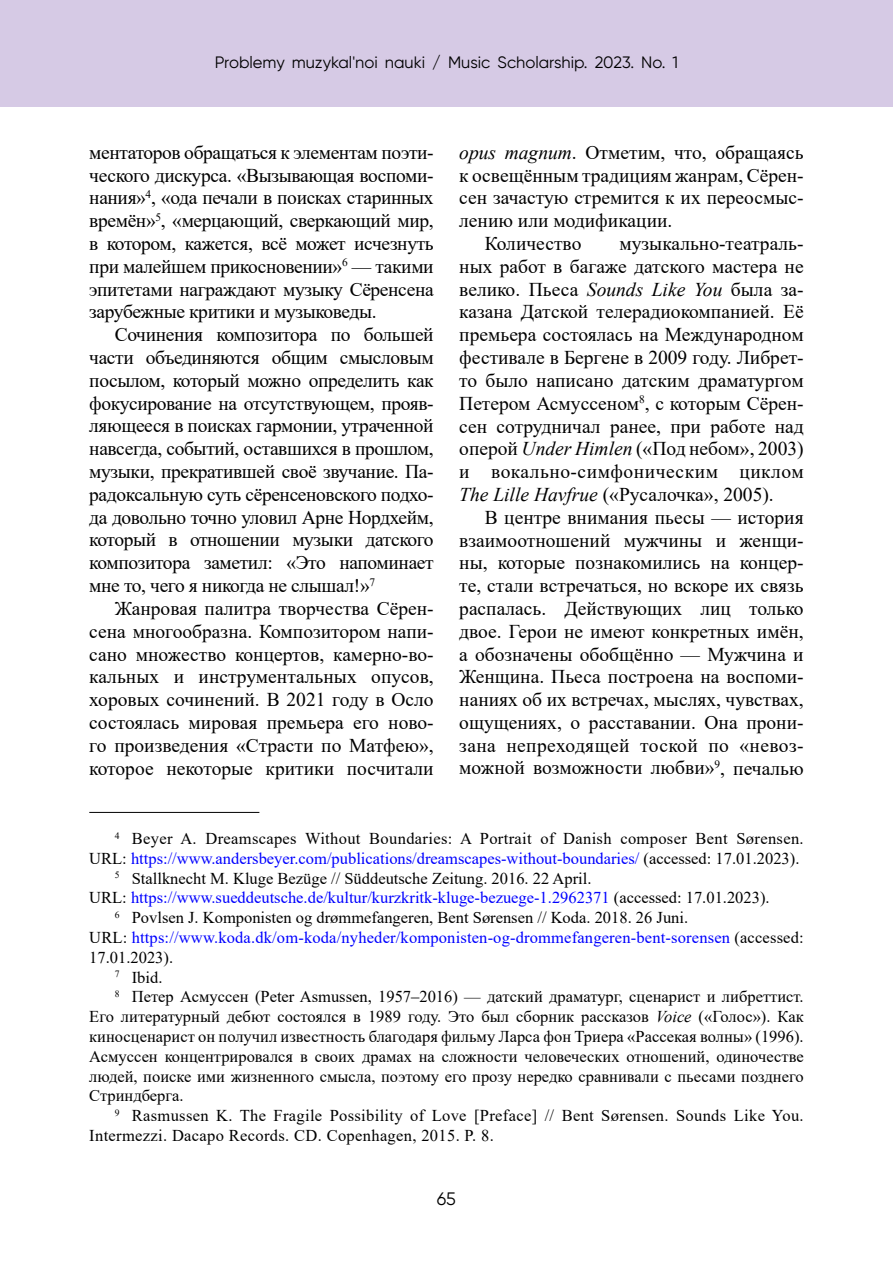
<style>
.page{position:relative;width:893px;height:1263px;background:#fff}
.page>*{position:absolute;margin:0;border:0;box-sizing:border-box;transform-origin:0 0}
.t1{font:19.5px/22.8px "Times New Roman";color:#000;text-align:justify}
.t2{font:18px "Gilroy";color:#000}
.t3{font:16.5px "Times New Roman";color:#000}
.t4{font:16.5px "Times New Roman";color:#00f}
.t5{font:16.5px "Times New Roman";letter-spacing:.02em;color:#000}
.t6{font:16.5px "Gilroy";color:#000}
.s1{font-style:italic}
.s2{color:#000}
</style>
<div class="page">
<div style="left:0;top:0;width:893px;height:107px;background:#d6cae5"></div>
<hr style="left:89px;top:812px;width:170px;height:1px;background:#000">
<p class="t6" style="left:215px;top:53px;width:465px">Problemy muzykal'noi nauki / Music Scholarship. 2023. No. 1</p>
<p class="t1" style="left:89px;top:140px;width:346px">ментаторов обращаться к элементам поэти&shy;ческого дискурса. «Вызывающая воспоми&shy;нания»<sup>4</sup>, «ода печали в поисках старинных времён»<sup>5</sup>, «мерцающий, сверкающий мир, в котором, кажется, всё может исчезнуть при малейшем прикосновении»<sup>6</sup> — такими эпитетами награждают музыку Сёренсена зарубежные критики и музыковеды.</p>
<p class="t1" style="left:89px;top:323px;width:346px;text-indent:26px">Сочинения композитора по большей части объединяются общим смысловым посылом, который можно определить как фокусирование на отсутствующем, прояв&shy;ляющееся в поисках гармонии, утраченной навсегда, событий, оставшихся в прошлом, музыки, прекратившей своё звучание. Па&shy;радоксальную суть сёренcеновского подхо&shy;да довольно точно уловил Арне Нордхейм, который в отношении музыки датского композитора заметил: «Это напоминает мне то, чего я никогда не слышал!»<sup>7</sup></p>
<p class="t1" style="left:89px;top:596px;width:346px;text-indent:26px">Жанровая палитра творчества Сёрен&shy;сена многообразна. Композитором напи&shy;сано множество концертов, камерно-во&shy;кальных и инструментальных опусов, хоровых сочинений. В 2021 году в Осло состоялась мировая премьера его ново&shy;го произведения «Страсти по Матфею», которое некоторые критики посчитали</p>
<p class="t1" style="left:459px;top:140px;width:346px"><span class="s1">opus magnum</span>. Отметим, что, обращаясь</p>
<p class="t1" style="left:459px;top:163px;width:346px">к освещённым традициям жанрам, Сёрен-</p>
<p class="t1" style="left:459px;top:186px;width:346px">сен зачастую стремится к их переосмыс-</p>
<p class="t1" style="left:459px;top:209px;width:215px">лению или модификации.</p>
<p class="t1" style="left:485px;top:231px;width:98px">Количество</p>
<p class="t1" style="left:459px;top:231px;width:346px;text-indent:160px">музыкально-театраль&shy;ных работ в багаже датского мастера не велико. Пьеса <span class="s1">Sounds Like You</span> была за&shy;казана Датской телерадиокомпанией. Её премьера состоялась на Международном фестивале в Бергене в 2009 году. Либрет&shy;то было написано датским драматургом Петером Асмуссеном<sup>8</sup>, с которым Сёрен&shy;сен сотрудничал ранее, при работе над оперой <span class="s1">Under Himlen</span> («Под небом», 2003) и вокально-симфоническим циклом <span class="s1">The Lille Havfrue</span> («Русалочка», 2005).</p>
<p class="t1" style="left:459px;top:505px;width:346px;text-indent:26px">В центре внимания пьесы — история взаимоотношений мужчины и женщи&shy;ны, которые познакомились на концер&shy;те, стали встречаться, но вскоре их связь распалась. Действующих лиц только двое. Герои не имеют конкретных имён, а обозначены обобщённо — Мужчина и Женщина. Пьеса построена на воспоми&shy;наниях об их встречах, мыслях, чувствах, ощущениях, о расставании. Она прони&shy;зана непреходящей тоской по «невоз&shy;можной возможности любви»<sup>9</sup>, печалью</p>
<p class="t5" style="left:115px;top:827px;width:690px"><sup>4</sup> Beyer A. Dreamscapes Without Boundaries: A Portrait of Danish composer Bent Sørensen.</p>
<p class="t4" style="left:89px;top:847px;width:712px"><span class="s2">URL:</span> https://www.andersbeyer.com/publications/dreamscapes-without-boundaries/ <span class="s2">(accessed: 17.01.2023).</span></p>
<p class="t3" style="left:115px;top:866px;width:478px"><sup>5</sup> Stallknecht M. Kluge Bezüge // Süddeutsche Zeitung. 2016. 22 April.</p>
<p class="t4" style="left:89px;top:886px;width:682px"><span class="s2">URL:</span> https://www.sueddeutsche.de/kultur/kurzkritk-kluge-bezuege-1.2962371 <span class="s2">(accessed: 17.01.2023).</span></p>
<p class="t3" style="left:115px;top:906px;width:575px"><sup>6</sup> Povlsen J. Komponisten og drømmefangeren, Bent Sørensen // Koda. 2018. 26 Juni.</p>
<p class="t4" style="left:89px;top:926px;width:716px"><span class="s2">URL:</span> https://www.koda.dk/om-koda/nyheder/komponisten-og-drommefangeren-bent-sorensen <span class="s2">(accessed:</span></p>
<p class="t3" style="left:89px;top:946px;width:85px">17.01.2023).</p>
<p class="t3" style="left:115px;top:965px;width:49px"><sup>7</sup> Ibid.</p>
<p class="t3" style="left:115px;top:985px;width:690px"><sup>8</sup> Петер Асмуссен (Peter Asmussen, 1957‒2016) — датский драматург, сценарист и либреттист.</p>
<p class="t3" style="left:89px;top:1005px;width:716px">Его литературный дебют состоялся в 1989 году. Это был сборник рассказов <span class="s1">Voice</span> («Голос»). Как</p>
<p class="t3" style="left:89px;top:1025px;width:716px">киносценарист он получил известность благодаря фильму Ларса фон Триера «Рассекая волны» (1996).</p>
<p class="t3" style="left:89px;top:1045px;width:716px">Асмуссен концентрировался в своих драмах на сложности человеческих отношений, одиночестве</p>
<p class="t3" style="left:89px;top:1064px;width:716px">людей, поиске ими жизненного смысла, поэтому его прозу нередко сравнивали с пьесами позднего</p>
<p class="t3" style="left:89px;top:1084px;width:96px">Стриндберга.</p>
<p class="t5" style="left:115px;top:1104px;width:690px"><sup>9</sup> Rasmussen K. The Fragile Possibility of Love [Preface] // Bent Sørensen. Sounds Like You.</p>
<p class="t5" style="left:89px;top:1124px;width:406px">Intermezzi. Dacapo Records. CD. Copenhagen, 2015. P. 8.</p>
<p class="t2" style="left:437px;top:1188px;width:21px">65</p>
</div>
